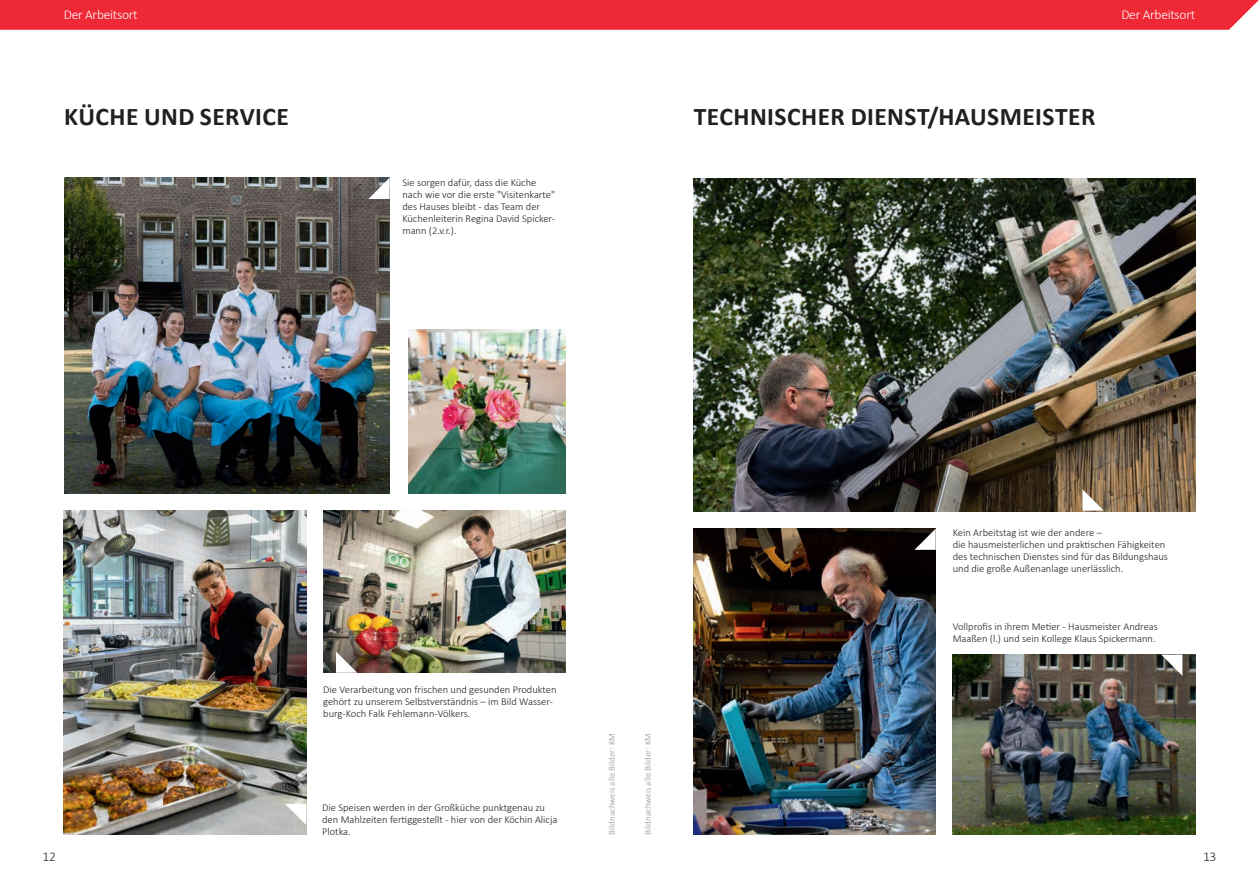
<style>
.page{position:relative;width:1259px;height:893px;background:#fff}
.page>*{position:absolute;margin:0;border:0;box-sizing:border-box;transform-origin:0 0}
.t1{font:700 25.5px "Calibri";letter-spacing:.015em;color:#231f20}
.t2{font:300 13.5px "Calibri";letter-spacing:-.02em;color:#fff}
.t3{font:300 13.5px "Calibri";color:#231f20}
.t4{font:300 10.5px/12px "Calibri";color:#231f20}
.t5{font:300 9px "Calibri";color:#939598}
</style>
<div class="page">
<img style="left:64px;top:178px;width:325px;height:316px">
<img style="left:323px;top:511px;width:243px;height:162px">
<img style="left:64px;top:511px;width:242px;height:324px">
<img style="left:408px;top:330px;width:158px;height:164px">
<img style="left:952px;top:655px;width:243px;height:180px">
<img style="left:693px;top:529px;width:242px;height:306px">
<img style="left:693px;top:178px;width:502px;height:333px">
<svg style="left:368px;top:178px;width:21px;height:21px"></svg>
<svg style="left:285px;top:804px;width:21px;height:21px"></svg>
<svg style="left:336px;top:651px;width:21px;height:22px"></svg>
<svg style="left:1082px;top:489px;width:21px;height:22px"></svg>
<svg style="left:1161px;top:655px;width:21px;height:21px"></svg>
<svg style="left:914px;top:529px;width:21px;height:21px"></svg>
<div style="left:0;top:0;width:1259px;height:30px;background:#ee2834"></div>
<p class="t2" style="left:64px;top:6px;width:75px">Der Arbeitsort</p>
<p class="t2" style="left:1121px;top:6px;width:75px">Der Arbeitsort</p>
<h1 class="t1" style="left:64px;top:101px;width:226px">KÜCHE UND SERVICE</h1>
<h1 class="t1" style="left:694px;top:101px;width:403px">TECHNISCHER DIENST/HAUSMEISTER</h1>
<p class="t4" style="left:402px;top:176px;width:154px">Sie sorgen dafür, dass die Küche nach wie vor die erste "Visitenkarte" des Hauses bleibt - das Team der<br>Küchenleiterin Regina David Spicker&shy;mann (2.v.r.).</p>
<p class="t4" style="left:323px;top:683px;width:235px">Die Verarbeitung von frischen und gesunden Produkten gehört zu unserem Selbstverständnis – im Bild Wasser&shy;burg-Koch Falk Fehlemann-Völkers.</p>
<p class="t4" style="left:322px;top:800px;width:237px">Die Speisen werden in der Großküche punktgenau zu den Mahlzeiten fertiggestellt - hier von der Köchin Alicja<br>Plotka.</p>
<p class="t5" style="left:606px;top:835px;width:103px;rotate:-90deg">Bildnachweis alle Bilder: KM</p>
<p class="t5" style="left:642px;top:835px;width:103px;rotate:-90deg">Bildnachweis alle Bilder: KM</p>
<p class="t4" style="left:952px;top:526px;width:217px">Kein Arbeitstag ist wie der andere –<br>die hausmeisterlichen und praktischen Fähigkeiten des technischen Dienstes sind für das Bildungshaus und die große Außenanlage unerlässlich.</p>
<p class="t4" style="left:952px;top:620px;width:207px">Vollprofis in ihrem Metier - Hausmeister Andreas<br>Maaßen (l.) und sein Kollege Klaus Spickermann.</p>
<p class="t3" style="left:43px;top:848px;width:15px">12</p>
<p class="t3" style="left:1203px;top:848px;width:15px">13</p>
</div>
